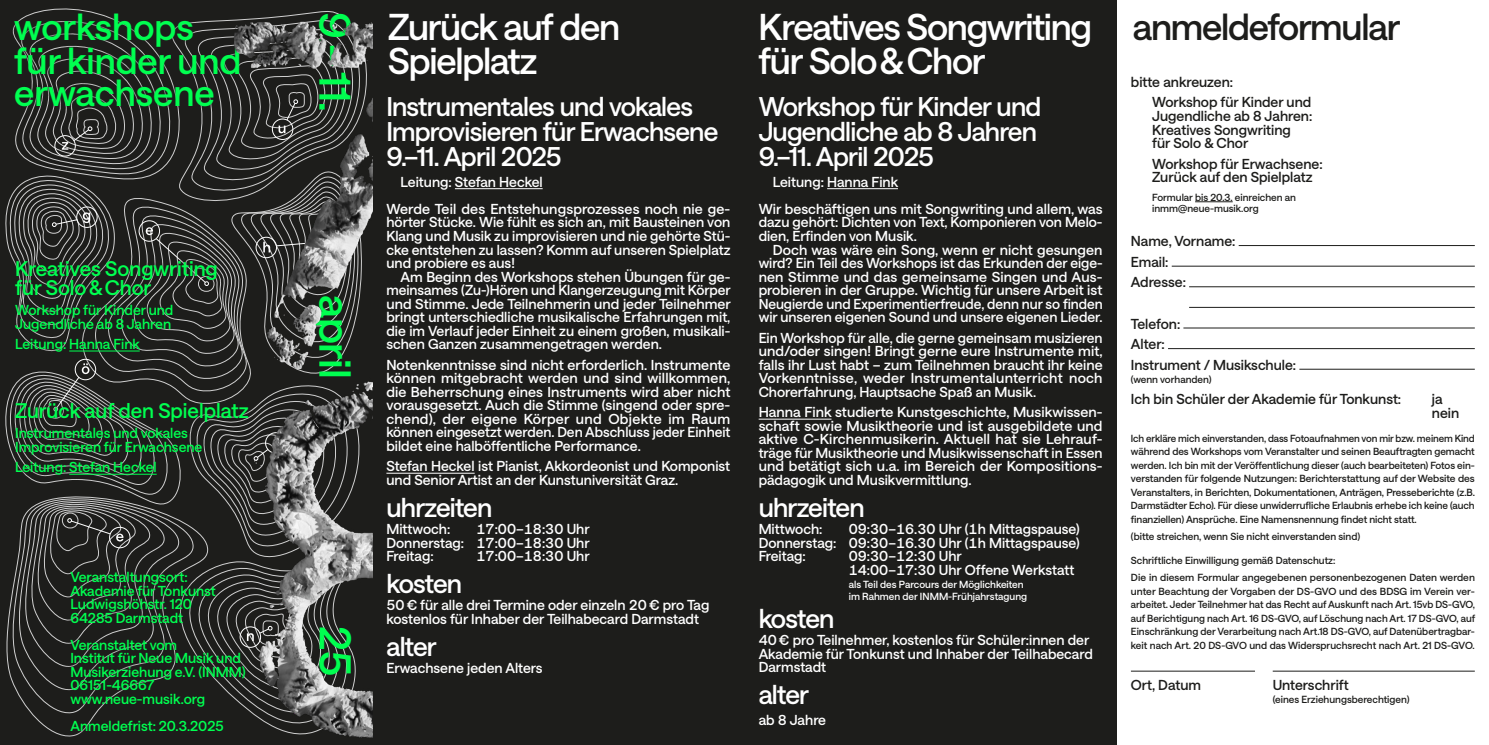
<style>
.page{position:relative;width:1489px;height:745px;background:#fff}
.page>*{position:absolute;margin:0;border:0;box-sizing:border-box;transform-origin:0 0}
.t1{font:500 43px "Saans";letter-spacing:-.005em;color:#00ff50}
.t2{font:500 36.25px/33.8px "Saans";letter-spacing:-.035em;color:#fff}
.t3{font:500 36.25px/32.5px "Saans";color:#00ff50}
.t4{font:500 36.25px "Saans";letter-spacing:-.035em;color:#1d1d1b}
.t5{font:500 26.25px/25px "Saans";letter-spacing:-.03em;color:#fff}
.t6{font:500 20.5px/19px "Saans";color:#00ff50}
.t7{font:500 14px/13.5px "Saans";color:#fff;text-align:justify}
.t8{font:500 14px/13.5px "Saans";color:#00ff50}
.t9{font:500 14px/20.6px "Saans";color:#1d1d1b}
.t10{font:500 10px/13.5px "Saans";color:#1d1d1b}
.t11{font:500 10px/11.2px "Saans";color:#fff}
</style>
<div class="page">
<div style="left:369px;top:0;width:379px;height:744px;background:#1d1d1b"></div>
<div style="left:741px;top:0;width:375px;height:744px;background:#1d1d1b"></div>
<hr style="left:455px;top:188px;width:87px;height:1px;background:#fff">
<hr style="left:386px;top:472px;width:88px;height:1px;background:#fff">
<hr style="left:827px;top:188px;width:70px;height:1px;background:#fff">
<hr style="left:758px;top:418px;width:73px;height:1px;background:#fff">
<svg style="left:0;top:0;width:373px;height:741px;background:#30302e"></svg>
<div style="left:8px;top:8px;width:237px;height:104px;background:#1d1d1b"></div>
<img style="left:242px;top:372px;width:130px;height:369px">
<img style="left:220px;top:12px;width:152px;height:357px">
<div style="left:9px;top:254px;width:214px;height:104px;background:#1d1d1b;opacity:.88"></div>
<hr style="left:69px;top:350px;width:71px;height:1px;background:#00ff50">
<div style="left:10px;top:396px;width:245px;height:85px;background:#1d1d1b;opacity:.88"></div>
<hr style="left:69px;top:473px;width:88px;height:1px;background:#00ff50">
<div style="left:64px;top:565px;width:188px;height:171px;background:#1d1d1b"></div>
<hr style="left:1194px;top:201px;width:38px;height:1px;background:#1d1d1b">
<hr style="left:1238px;top:245px;width:236px;height:1px;background:#1d1d1b">
<hr style="left:1171px;top:265px;width:303px;height:1px;background:#1d1d1b">
<hr style="left:1188px;top:286px;width:286px;height:1px;background:#1d1d1b">
<hr style="left:1188px;top:307px;width:286px;height:1px;background:#1d1d1b">
<hr style="left:1183px;top:327px;width:291px;height:1px;background:#1d1d1b">
<hr style="left:1167px;top:348px;width:307px;height:1px;background:#1d1d1b">
<hr style="left:1299px;top:368px;width:175px;height:1px;background:#1d1d1b">
<hr style="left:1130px;top:670px;width:124px;height:1px;background:#1d1d1b">
<hr style="left:1272px;top:670px;width:202px;height:1px;background:#1d1d1b">
<h2 class="t3" style="left:14px;top:8px;width:229px">workshops für kinder und erwachsene</h2>
<h1 class="t1" style="left:366px;top:12px;width:101px;rotate:90deg">9.– 11.</h1>
<h3 class="t6" style="left:15px;top:257px;width:204px">Kreatives Songwriting für Solo&amp;Chor</h3>
<p class="t8" style="left:15px;top:302px;width:160px">Workshop für Kinder und<br>Jugendliche ab 8 Jahren</p>
<p class="t8" style="left:15px;top:336px;width:126px">Leitung: Hanna Fink</p>
<h3 class="t6" style="left:15px;top:399px;width:235px">Zurück auf den Spielplatz</h3>
<p class="t8" style="left:15px;top:425px;width:189px">Instrumentales und vokales<br>Improvisieren für Erwachsene</p>
<p class="t8" style="left:15px;top:459px;width:143px">Leitung: Stefan Heckel</p>
<p class="t8" style="left:70px;top:569px;width:147px">Veranstaltungsort:<br>Akademie für Tonkunst<br>Ludwigshöhstr. 120<br>64285 Darmstadt</p>
<p class="t8" style="left:70px;top:636px;width:177px">Veranstaltet vom<br>Institut für Neue Musik und<br>Musikerziehung e.V. (INMM)<br>06151-46667 www.neue-musik.org</p>
<p class="t8" style="left:70px;top:717px;width:155px">Anmeldefrist: 20.3.2025</p>
<h1 class="t1" style="left:366px;top:294px;width:86px;rotate:90deg">april</h1>
<h1 class="t1" style="left:366px;top:625px;width:51px;rotate:90deg">25</h1>
<h2 class="t2" style="left:388px;top:8px;width:233px">Zurück auf den<br>Spielplatz</h2>
<h2 class="t2" style="left:758px;top:8px;width:335px">Kreatives Songwriting für Solo&amp;Chor</h2>
<h3 class="t5" style="left:386px;top:92px;width:333px">Instrumentales und vokales<br>Improvisieren für Erwachsene<br>9.–11. April 2025</h3>
<p class="t7" style="left:386px;top:167px;width:345px;line-height:27px;text-indent:14px">Leitung: Stefan Heckel<br>Werde Teil des Entstehungsprozesses noch nie ge-</p>
<p class="t7" style="left:386px;top:214px;width:345px">hörter Stücke. Wie fühlt es sich an, mit Bausteinen von Klang und Musik zu improvisieren und nie gehörte Stü&shy;cke entstehen zu lassen? Komm auf unseren Spielplatz und probiere es aus!</p>
<p class="t7" style="left:386px;top:268px;width:346px;text-indent:14px">Am Beginn des Workshops stehen Übungen für ge&shy;meinsames (Zu-)Hören und Klangerzeugung mit Körper und Stimme. Jede Teilnehmerin und jeder Teilnehmer bringt unterschiedliche musikalische Erfahrungen mit, die im Verlauf jeder Einheit zu einem großen, musikali&shy;schen Ganzen zusammengetragen werden.</p>
<p class="t7" style="left:386px;top:356px;width:345px">Notenkenntnisse sind nicht erforderlich. Instrumente können mitgebracht werden und sind willkommen, die Beherrschung eines Instruments wird aber nicht vorausgesetzt. Auch die Stimme (singend oder spre&shy;chend), der eigene Körper und Objekte im Raum können eingesetzt werden. Den Abschluss jeder Einheit bildet eine halböffentliche Performance.</p>
<p class="t7" style="left:386px;top:458px;width:345px">Stefan Heckel ist Pianist, Akkordeonist und Komponist und Senior Artist an der Kunstuniversität Graz.</p>
<h3 class="t5" style="left:386px;top:492px;width:107px">uhrzeiten</h3>
<p class="t7" style="left:386px;top:521px;width:65px">Mittwoch:</p>
<p class="t7" style="left:386px;top:521px;width:205px;text-indent:90px">17:00–18:30 Uhr Donnerstag: 17:00–18:30 Uhr Freitag:</p>
<p class="t7" style="left:476px;top:548px;width:115px">17:00–18:30 Uhr</p>
<h3 class="t5" style="left:386px;top:569px;width:77px">kosten</h3>
<p class="t7" style="left:386px;top:597px;width:324px">50€ für alle drei Termine oder einzeln 20€ pro Tag kostenlos für Inhaber der Teilhabecard Darmstadt</p>
<h3 class="t5" style="left:386px;top:631px;width:52px">alter</h3>
<p class="t7" style="left:386px;top:659px;width:158px">Erwachsene jeden Alters</p>
<h3 class="t5" style="left:758px;top:92px;width:284px">Workshop für Kinder und<br>Jugendliche ab 8 Jahren<br>9.–11. April 2025</h3>
<p class="t7" style="left:758px;top:167px;width:345px;line-height:27px;text-indent:14px">Leitung: Hanna Fink<br>Wir beschäftigen uns mit Songwriting und allem, was</p>
<p class="t7" style="left:758px;top:214px;width:345px">dazu gehört: Dichten von Text, Komponieren von Melo&shy;dien, Erfinden von Musik.</p>
<p class="t7" style="left:758px;top:241px;width:345px;text-indent:14px">Doch was wäre ein Song, wenn er nicht gesungen wird? Ein Teil des Workshops ist das Erkunden der eige&shy;nen Stimme und das gemeinsame Singen und Aus&shy;probieren in der Gruppe. Wichtig für unsere Arbeit ist Neugierde und Experimentierfreude, denn nur so finden wir unseren eigenen Sound und unsere eigenen Lieder.</p>
<p class="t7" style="left:758px;top:329px;width:345px">Ein Workshop für alle, die gerne gemeinsam musizieren und/oder singen! Bringt gerne eure Instrumente mit, falls ihr Lust habt – zum Teilnehmen braucht ihr keine Vorkenntnisse, weder Instrumentalunterricht noch Chorerfahrung, Hauptsache Spaß an Musik.</p>
<p class="t7" style="left:758px;top:404px;width:345px">Hanna Fink studierte Kunstgeschichte, Musikwissen&shy;schaft sowie Musiktheorie und ist ausgebildete und aktive C-Kirchenmusikerin. Aktuell hat sie Lehrauf&shy;träge für Musiktheorie und Musikwissenschaft in Essen und betätigt sich u.a. im Bereich der Kompositions&shy;pädagogik und Musikvermittlung.</p>
<h3 class="t5" style="left:758px;top:492px;width:107px">uhrzeiten</h3>
<p class="t7" style="left:758px;top:521px;width:65px">Mittwoch:</p>
<p class="t7" style="left:758px;top:521px;width:322px;text-indent:90px">09:30–16.30 Uhr (1h Mittagspause)<br>Donnerstag: 09:30–16.30 Uhr (1h Mittagspause)<br>Freitag:</p>
<p class="t7" style="left:848px;top:548px;width:227px">09:30–12:30 Uhr<br>14:00–17:30 Uhr Offene Werkstatt</p>
<p class="t11" style="left:848px;top:578px;width:180px">als Teil des Parcours der Möglichkeiten im Rahmen der INMM-Frühjahrstagung</p>
<h3 class="t5" style="left:758px;top:603px;width:77px">kosten</h3>
<p class="t7" style="left:758px;top:631px;width:336px;text-align:left">40€ pro Teilnehmer, kostenlos für Schüler:innen der<br>Akademie für Tonkunst und Inhaber der Teilhabecard<br>Darmstadt</p>
<h3 class="t5" style="left:758px;top:679px;width:52px">alter</h3>
<p class="t7" style="left:758px;top:711px;width:69px">ab 8 Jahre</p>
<h2 class="t4" style="left:1132px;top:1px;width:269px">anmeldeformular</h2>
<p class="t9" style="left:1152px;top:70px;width:161px;text-indent:-21px">bitte ankreuzen:<br>Workshop für Kinder und</p>
<p class="t9" style="left:1152px;top:108px;width:161px;line-height:13.5px">Jugendliche ab 8 Jahren:<br>Kreatives Songwriting für Solo &amp; Chor</p>
<p class="t9" style="left:1152px;top:156px;width:172px;line-height:13.5px">Workshop für Erwachsene:<br>Zurück auf den Spielplatz</p>
<p class="t10" style="left:1152px;top:190px;width:145px;line-height:11.2px">Formular bis 20.3. einreichen an inmm@neue-musik.org</p>
<p class="t9" style="left:1130px;top:230px;width:106px">Name, Vorname:<br>Email:<br>Adresse:</p>
<p class="t9" style="left:1130px;top:312px;width:167px">Telefon:<br>Alter:<br>Instrument / Musikschule:</p>
<p class="t10" style="left:1130px;top:372px;width:82px">(wenn vorhanden)</p>
<p class="t9" style="left:1130px;top:387px;width:272px">Ich bin Schüler der Akademie für Tonkunst:</p>
<p class="t9" style="left:1431px;top:391px;width:29px;line-height:13.5px">ja nein</p>
<p class="t10" style="left:1130px;top:430px;width:345px;text-align:justify">Ich erkläre mich einverstanden, dass Fotoaufnahmen von mir bzw. meinem Kind während des Workshops vom Veranstalter und seinen Beauftragten gemacht werden. Ich bin mit der Veröffentlichung dieser (auch bearbeiteten) Fotos ein&shy;verstanden für folgende Nutzungen: Berichterstattung auf der Website des Veranstalters, in Berichten, Dokumentationen, Anträgen, Presseberichte (z.B.<br>Darmstädter Echo). Für diese unwiderrufliche Erlaubnis erhebe ich keine (auch finanziellen) Ansprüche. Eine Namensnennung findet nicht statt.</p>
<p class="t10" style="left:1130px;top:528px;width:231px">(bitte streichen, wenn Sie nicht einverstanden sind)</p>
<p class="t10" style="left:1130px;top:550px;width:345px;line-height:17px">Schriftliche Einwilligung gemäß Datenschutz:<br>Die in diesem Formular angegebenen personenbezogenen Daten werden</p>
<p class="t10" style="left:1130px;top:583px;width:346px;text-align:justify">unter Beachtung der Vorgaben der DS-GVO und des BDSG im Verein ver&shy;arbeitet. Jeder Teilnehmer hat das Recht auf Auskunft nach Art. 15vb DS-GVO, auf Berichtigung nach Art. 16 DS-GVO, auf Löschung nach Art. 17 DS-GVO, auf Einschränkung der Verarbeitung nach Art.18 DS-GVO, auf Datenübertragbar&shy;keit nach Art. 20 DS-GVO und das Widerspruchsrecht nach Art. 21 DS-GVO.</p>
<p class="t9" style="left:1130px;top:673px;width:72px">Ort, Datum</p>
<p class="t9" style="left:1272px;top:673px;width:78px">Unterschrift</p>
<p class="t10" style="left:1272px;top:691px;width:138px">(eines Erziehungsberechtigen)</p>
</div>
